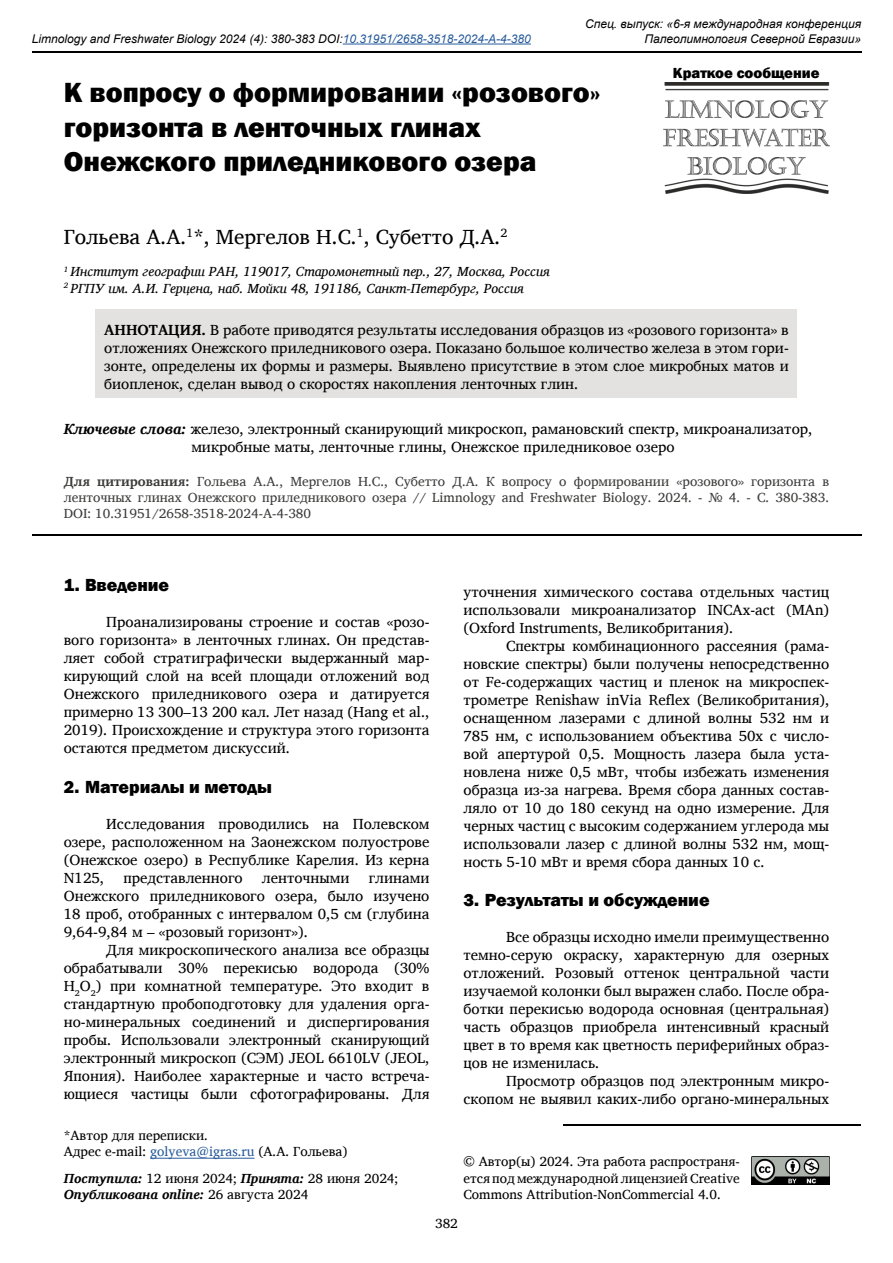
<style>
.page{position:relative;width:893px;height:1263px;background:#fff}
.page>*{position:absolute;margin:0;border:0;box-sizing:border-box;transform-origin:0 0}
.t1{font:800 28.5px/34.2px "Franklin Gothic";color:#000}
.t2{font:21px "Charis SIL";color:#000}
.t3{font:800 18px "Franklin Gothic";color:#000}
.t4{font:15px/18px "Charis SIL";color:#000;text-align:justify}
.t5{font:800 15px "Franklin Gothic";color:#000}
.t6{font:13.5px/16.2px "Charis SIL";color:#3c3c3b;text-align:justify}
.t7{font:13.5px/16.2px "Charis SIL";color:#000;text-align:justify}
.t8{font:italic 13.5px/16.2px "Charis SIL";color:#000}
.t9{font:italic 700 13.5px/16.2px "Charis SIL";color:#000}
.t10{font:italic 12px/14.4px "Arial";color:#000;text-align:right}
.s1{color:#275b9b}
.s2{font-weight:700}
.s3{font-weight:700;font-style:italic}
.s4{font-weight:400;font-style:normal}
</style>
<div class="page">
<hr style="left:32px;top:51px;width:829px;height:2px;background:#000">
<hr style="left:563px;top:1124px;width:298px;height:1px;background:#000">
<img style="left:663px;top:82px;width:166px;height:112px">
<img style="left:751px;top:1157px;width:78px;height:27px">
<hr style="left:343px;top:44px;width:188px;height:1px;background:#275b9b">
<div style="left:96px;top:309px;width:701px;height:89px;background:#e3e2e1"></div>
<hr style="left:150px;top:1158px;width:104px;height:1px;background:#275b9b">
<hr style="left:32px;top:534px;width:829px;height:2px;background:#000">
<p class="t10" style="left:585px;top:17px;width:277px">Спец. выпуск: «6-я международная конференция<br>Палеолимнология Северной Евразии»</p>
<h1 class="t1" style="left:64px;top:76px;width:538px">К вопросу о формировании «розового» горизонта в ленточных глинах<br>Онежского приледникового озера</h1>
<p class="t10" style="left:32px;top:32px;width:500px">Limnology and Freshwater Biology 2024 (4): 380-383 DOI:<span class="s1">10.31951/2658-3518-2024-A-4-380</span></p>
<p class="t5" style="left:673px;top:63px;width:148px">Краткое сообщение</p>
<h2 class="t2" style="left:64px;top:224px;width:445px">Гольева А.А.<sup>1</sup>*, Мергелов Н.С.<sup>1</sup>, Субетто Д.А.<sup>2</sup></h2>
<p class="t8" style="left:64px;top:264px;width:488px"><sup>1</sup> Институт географии РАН, 119017, Старомонетный пер., 27, Москва, Россия<br><sup>2</sup> РГПУ им. А.И. Герцена, наб. Мойки 48, 191186, Санкт-Петербург, Россия</p>
<p class="t4" style="left:104px;top:321px;width:686px"><span class="s2">АННОТАЦИЯ.</span> В работе приводятся результаты исследования образцов из «розового горизонта» в отложениях Онежского приледникового озера. Показано большое количество железа в этом гори&shy;зонте, определены их формы и размеры. Выявлено присутствие в этом слое микробных матов и биопленок, сделан вывод о скоростях накопления ленточных глин.</p>
<p class="t4" style="left:191px;top:419px;width:623px;text-indent:-128px"><span class="s3">Ключевые слова:</span> железо, электронный сканирующий микроскоп, рамановский спектр, микроанализатор, микробные маты, ленточные глины, Онежское приледниковое озеро</p>
<p class="t6" style="left:64px;top:473px;width:767px"><span class="s2">Для цитирования:</span> Гольева А.А., Мергелов Н.С., Субетто Д.А. К вопросу о формировании «розового» горизонта в ленточных глинах Онежского приледникового озера // Limnology and Freshwater Biology. 2024. - № 4. - С. 380-383.<br>DOI: 10.31951/2658-3518-2024-A-4-380</p>
<p class="t3" style="left:64px;top:573px;width:107px">1. Введение</p>
<p class="t4" style="left:64px;top:613px;width:367px;text-indent:43px">Проанализированы строение и состав «розо&shy;вого горизонта» в ленточных глинах. Он представ&shy;ляет собой стратиграфически выдержанный мар&shy;кирующий слой на всей площади отложений вод Онежского приледникового озера и датируется примерно 13 300–13 200 кал. Лет назад (Hang et al., 2019). Происхождение и структура этого горизонта остаются предметом дискуссий.</p>
<p class="t3" style="left:64px;top:775px;width:210px">2. Материалы и методы</p>
<p class="t4" style="left:64px;top:815px;width:367px;text-indent:43px">Исследования проводились на Полевском озере, расположенном на Заонежском полуострове (Онежское озеро) в Республике Карелия. Из керна N125,</p>
<p class="t4" style="left:123px;top:869px;width:121px">представленного</p>
<p class="t4" style="left:262px;top:869px;width:89px">ленточными</p>
<p class="t4" style="left:64px;top:869px;width:367px;text-indent:305px">глинами Онежского приледникового озера, было изучено 18 проб, отобранных с интервалом 0,5 см (глубина 9,64-9,84 м – «розовый горизонт»).</p>
<p class="t4" style="left:64px;top:941px;width:367px;text-indent:43px">Для микроскопического анализа все образцы обрабатывали 30% перекисью водорода (30% H<sub>2</sub>O<sub>2</sub>) при комнатной температуре. Это входит в стандартную пробоподготовку для удаления орга&shy;но-минеральных соединений и диспергирования пробы. Использовали электронный сканирующий электронный микроскоп (СЭМ) JEOL 6610LV (JEOL, Япония). Наиболее характерные и часто встреча&shy;ющиеся частицы были сфотографированы. Для</p>
<p class="t7" style="left:64px;top:1127px;width:285px">*Автор для переписки.<br>Адрес e-mail: <span class="s1">golyeva@igras.ru</span> (А.А. Гольева)</p>
<p class="t9" style="left:64px;top:1170px;width:336px">Поступила: <span class="s4">12 июня 2024;</span> Принята: <span class="s4">28 июня 2024;<br></span>Опубликована online: <span class="s4">26 августа 2024</span></p>
<p class="t4" style="left:463px;top:582px;width:367px">уточнения химического состава отдельных частиц использовали микроанализатор INCAx-act (MAn) (Oxford Instruments, Великобритания).</p>
<p class="t4" style="left:463px;top:636px;width:367px;text-indent:43px">Спектры комбинационного рассеяния (рама&shy;новские спектры) были получены непосредственно от Fe-содержащих частиц и пленок на микроспек&shy;трометре Renishaw inVia Reflex (Великобритания), оснащенном лазерами с длиной волны 532 нм и 785 нм, с использованием объектива 50x с число&shy;вой апертурой 0,5. Мощность лазера была уста&shy;новлена ниже 0,5 мВт, чтобы избежать изменения образца из-за нагрева. Время сбора данных состав&shy;ляло от 10 до 180 секунд на одно измерение. Для черных частиц с высоким содержанием углерода мы использовали лазер с длиной волны 532 нм, мощ&shy;ность 5-10 мВт и время сбора данных 10 с.</p>
<p class="t3" style="left:463px;top:888px;width:248px">3. Результаты и обсуждение</p>
<p class="t4" style="left:463px;top:928px;width:367px;text-indent:43px">Все образцы исходно имели преимущественно темно-серую окраску, характерную для озерных отложений. Розовый оттенок центральной части изучаемой колонки был выражен слабо. После обра&shy;ботки перекисью водорода основная (центральная) часть образцов приобрела интенсивный красный цвет в то время как цветность периферийных образ&shy;цов не изменилась.</p>
<p class="t4" style="left:463px;top:1072px;width:367px;text-align:right">Просмотр образцов под электронным микро&shy;скопом не выявил каких-либо органо-минеральных</p>
<p class="t7" style="left:463px;top:1154px;width:278px">© Автор(ы) 2024. Эта работа распространя&shy;ется под международной лицензией Creative Commons Attribution-NonCommercial 4.0.</p>
<p class="t7" style="left:435px;top:1215px;width:24px">382</p>
</div>
